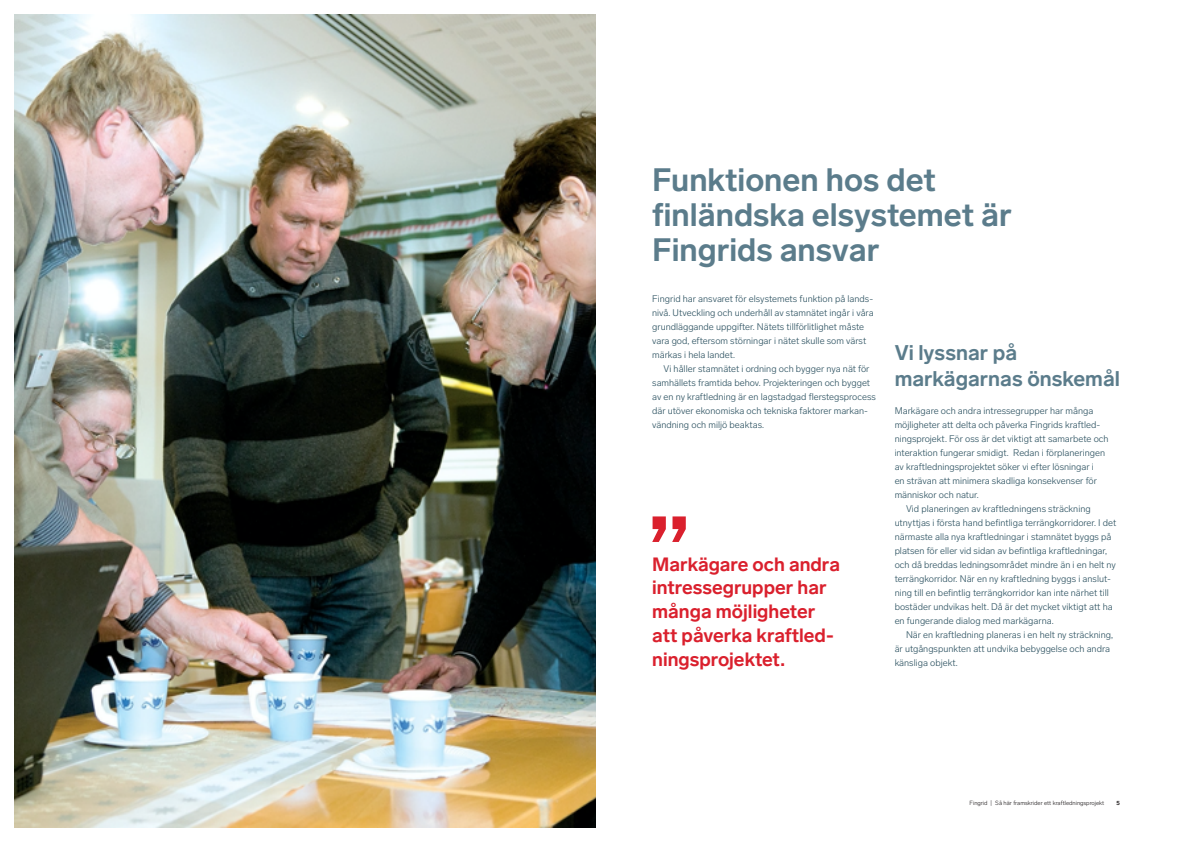
<style>
.page{position:relative;width:1191px;height:842px;background:#fff}
.page>*{position:absolute;margin:0;border:0;box-sizing:border-box;transform-origin:0 0}
.pääotsikko{font:700 32px/35px "Lab Grotesque";color:#5b7c8b}
.pääotsikko-2{font:700 21px/26px "Lab Grotesque";color:#5b7c8b}
.nosto{font:700 19px/23.8px "Lab Grotesque";color:#da202d}
.leipis_sis{font:300 9.5px/14px "Lab Grotesque";color:#315564}
.leipis{font:300 9.5px/14px "Lab Grotesque";color:#315564}
.t1{font:300 6px "Lab Grotesque";color:#231f20}
.t2{font:700 6px "Lab Grotesque";color:#231f20}
</style>
<div class="page">
<img style="left:14px;top:14px;width:581px;height:814px">
<svg style="left:652px;top:516px;width:34px;height:26px"></svg>
<p class="pääotsikko" style="left:652px;top:162px;width:361px">Funktionen hos det finländska elsystemet är<br>Fingrids ansvar</p>
<p class="leipis" style="left:652px;top:292px;width:223px">Fingrid har ansvaret för elsystemets funktion på lands&shy;nivå. Utveckling och underhåll av stamnätet ingår i våra grundläggande uppgifter. Nätets tillförlitlighet måste vara god, eftersom störningar i nätet skulle som värst märkas i hela landet.</p>
<p class="leipis_sis" style="left:652px;top:362px;width:225px;text-indent:11px">Vi håller stamnätet i ordning och bygger nya nät för samhällets framtida behov. Projekteringen och bygget av en ny kraftledning är en lagstadgad flerstegsprocess där utöver ekonomiska och tekniska faktorer markan&shy;vändning och miljö beaktas.</p>
<p class="nosto" style="left:652px;top:552px;width:189px">Markägare och andra intressegrupper har många möjligheter att påverka kraftled&shy;ningsprojektet.</p>
<p class="pääotsikko-2" style="left:894px;top:340px;width:227px">Vi lyssnar på markägarnas önskemål</p>
<p class="leipis" style="left:894px;top:404px;width:215px">Markägare och andra intressegrupper har många möjligheter att delta och påverka Fingrids kraftled&shy;ningsprojekt. För oss är det viktigt att samarbete och interaktion fungerar smidigt. Redan i förplaneringen av kraftledningsprojektet söker vi efter lösningar i<br>en strävan att minimera skadliga konsekvenser för människor och natur.</p>
<p class="leipis_sis" style="left:894px;top:502px;width:223px;text-indent:11px">Vid planeringen av kraftledningens sträckning utnyttjas i första hand befintliga terrängkorridorer. I det närmaste alla nya kraftledningar i stamnätet byggs på platsen för eller vid sidan av befintliga kraftledningar, och då breddas ledningsområdet mindre än i en helt ny terrängkorridor. När en ny kraftledning byggs i anslut&shy;ning till en befintlig terrängkorridor kan inte närhet till bostäder undvikas helt. Då är det mycket viktigt att ha en fungerande dialog med markägarna.</p>
<p class="leipis_sis" style="left:894px;top:628px;width:220px;text-indent:11px">När en kraftledning planeras i en helt ny sträckning, är utgångspunkten att undvika bebyggelse och andra känsliga objekt.</p>
<p class="t1" style="left:969px;top:800px;width:136px">Fingrid | Så här framskrider ett kraftledningsprojekt</p>
<p class="t2" style="left:1116px;top:800px;width:5px">5</p>
</div>
